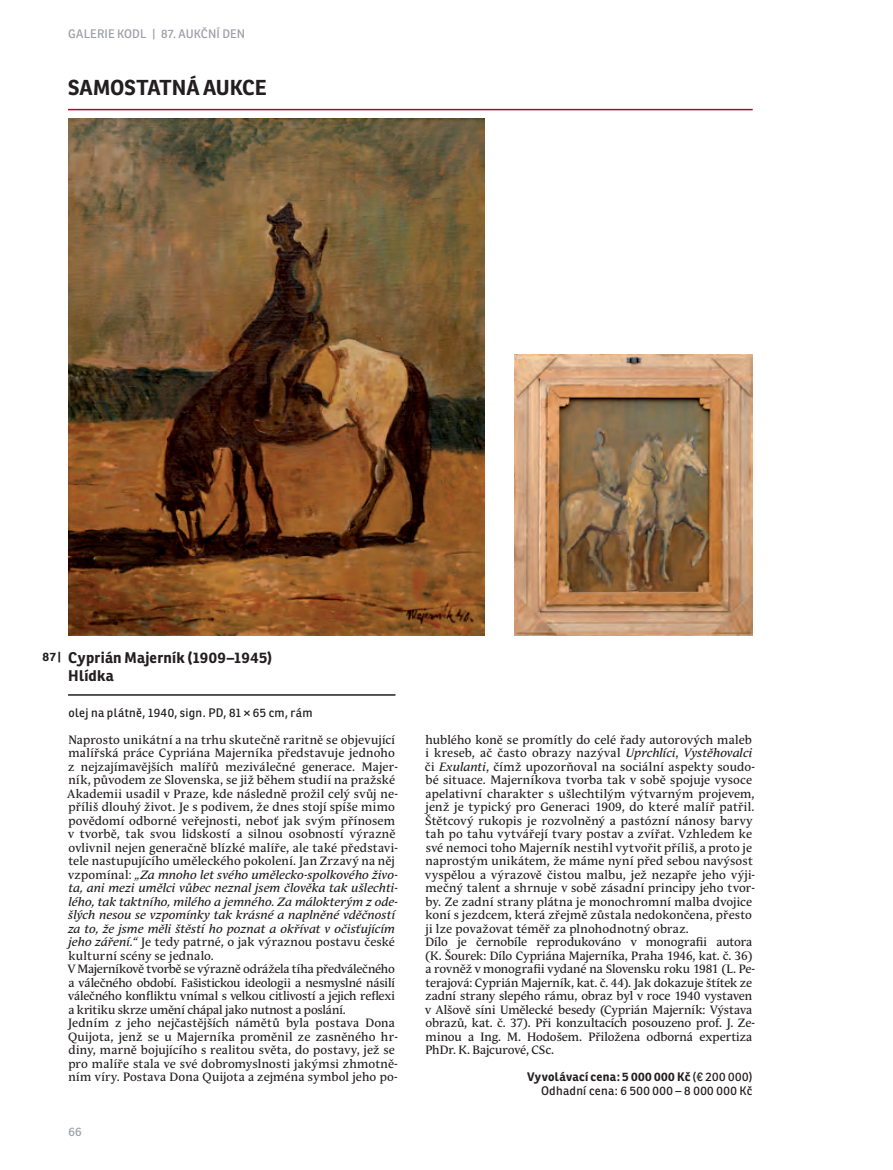
<style>
.page{position:relative;width:893px;height:1170px;background:#fff}
.page>*{position:absolute;margin:0;border:0;box-sizing:border-box;transform-origin:0 0}
.t1{font:700 21px "Ronnia";letter-spacing:-.005em;color:#231f20}
.t2{font:700 15px/18px "Ronnia";letter-spacing:.015em;color:#231f20}
.t3{font:12px/13.5px "Andulka Text Pro";letter-spacing:.01em;color:#231f20}
.t4{font:12px/13.5px "Ronnia";letter-spacing:.025em;color:#231f20;text-align:right}
.t5{font:12px "Ronnia";letter-spacing:.01em;color:#9d9ea7}
.t6{font:700 12px "Ronnia";color:#231f20}
.s1{font-style:italic}
.s2{font-weight:700}
</style>
<div class="page">
<hr style="left:68px;top:694px;width:327px;height:1px;background:#231f20">
<hr style="left:68px;top:109px;width:685px;height:1px;background:#b30437">
<img style="left:68px;top:118px;width:417px;height:517px">
<img style="left:514px;top:354px;width:239px;height:281px">
<p class="t5" style="left:68px;top:27px;width:178px">GALERIE KODL | 87. AUKČNÍ DEN</p>
<h1 class="t1" style="left:68px;top:74px;width:200px">SAMOSTATNÁ AUKCE</h1>
<p class="t2" style="left:68px;top:648px;width:205px">Cyprián Majerník (1909–1945)<br>Hlídka</p>
<p class="t4" style="left:68px;top:705px;width:246px">olej na plátně, 1940, sign. PD, 81 × 65 cm, rám</p>
<p class="t3" style="left:68px;top:732px;width:332px">Naprosto unikátní a na trhu skutečně raritně se objevující malířská práce Cypriána Majerníka představuje jednoho z nejzajímavějších malířů meziválečné generace. Majer&shy;ník, původem ze Slovenska, se již během studií na pražské Akademii usadil v Praze, kde následně prožil celý svůj ne&shy;příliš dlouhý život. Je s podivem, že dnes stojí spíše mimo povědomí odborné veřejnosti, neboť jak svým přínosem v tvorbě, tak svou lidskostí a silnou osobností výrazně ovlivnil nejen generačně blízké malíře, ale také představi&shy;tele nastupujícího uměleckého pokolení. Jan Zrzavý na něj vzpomínal: <span class="s1">„Za mnoho let svého umělecko-spolkového živo&shy;ta, ani mezi umělci vůbec neznal jsem člověka tak ušlechti&shy;lého, tak taktního, milého a jemného. Za málokterým z ode&shy;šlých nesou se vzpomínky tak krásné a naplněné vděčností za to, že jsme měli štěstí ho poznat a okřívat v očisťujícím jeho záření.“</span> Je tedy patrné, o jak výraznou postavu české kulturní scény se jednalo.<br>V Majerníkově tvorbě se výrazně odrážela tíha předválečného a válečného období. Fašistickou ideologii a nesmyslné násilí válečného konfliktu vnímal s velkou citlivostí a jejich reflexi a kritiku skrze umění chápal jako nutnost a poslání.<br>Jedním z jeho nejčastějších námětů byla postava Dona Quijota, jenž se u Majerníka proměnil ze zasněného hr&shy;diny, marně bojujícího s realitou světa, do postavy, jež se pro malíře stala ve své dobromyslnosti jakýmsi zhmotně&shy;ním víry. Postava Dona Quijota a zejména symbol jeho po-</p>
<p class="t6" style="left:43px;top:649px;width:20px">87 |</p>
<p class="t5" style="left:68px;top:1124px;width:15px">66</p>
<p class="t3" style="left:425px;top:732px;width:332px">hublého koně se promítly do celé řady autorových maleb i kreseb, ač často obrazy nazýval <span class="s1">Uprchlíci</span>, <span class="s1">Vystěhovalci </span>či <span class="s1">Exulanti</span>, čímž upozorňoval na sociální aspekty soudo&shy;bé situace. Majerníkova tvorba tak v sobě spojuje vysoce apelativní charakter s ušlechtilým výtvarným projevem, jenž je typický pro Generaci 1909, do které malíř patřil.<br>Štětcový rukopis je rozvolněný a pastózní nánosy barvy tah po tahu vytvářejí tvary postav a zvířat. Vzhledem ke své nemoci toho Majerník nestihl vytvořit příliš, a proto je naprostým unikátem, že máme nyní před sebou navýsost vyspělou a výrazově čistou malbu, jež nezapře jeho výji&shy;mečný talent a shrnuje v sobě zásadní principy jeho tvor&shy;by. Ze zadní strany plátna je monochromní malba dvojice koní s jezdcem, která zřejmě zůstala nedokončena, přesto ji lze považovat téměř za plnohodnotný obraz.<br>Dílo je černobíle reprodukováno v monografii autora (K. Šourek: Dílo Cypriána Majerníka, Praha 1946, kat. č. 36) a rovněž v monografii vydané na Slovensku roku 1981 (L. Pe&shy;terajová: Cyprián Majerník, kat. č. 44). Jak dokazuje štítek ze zadní strany slepého rámu, obraz byl v roce 1940 vystaven v Alšově síni Umělecké besedy (Cyprián Majerník: Výstava obrazů, kat. č. 37). Při konzultacích posouzeno prof. J. Ze&shy;minou a Ing. M. Hodošem. Přiložena odborná expertiza PhDr. K. Bajcurové, CSc.</p>
<p class="t4" style="left:527px;top:1070px;width:227px"><span class="s2">Vyvolávací cena: 5 000 000 Kč</span> (€ 200 000)<br>Odhadní cena: 6 500 000 – 8 000 000 Kč</p>
</div>
